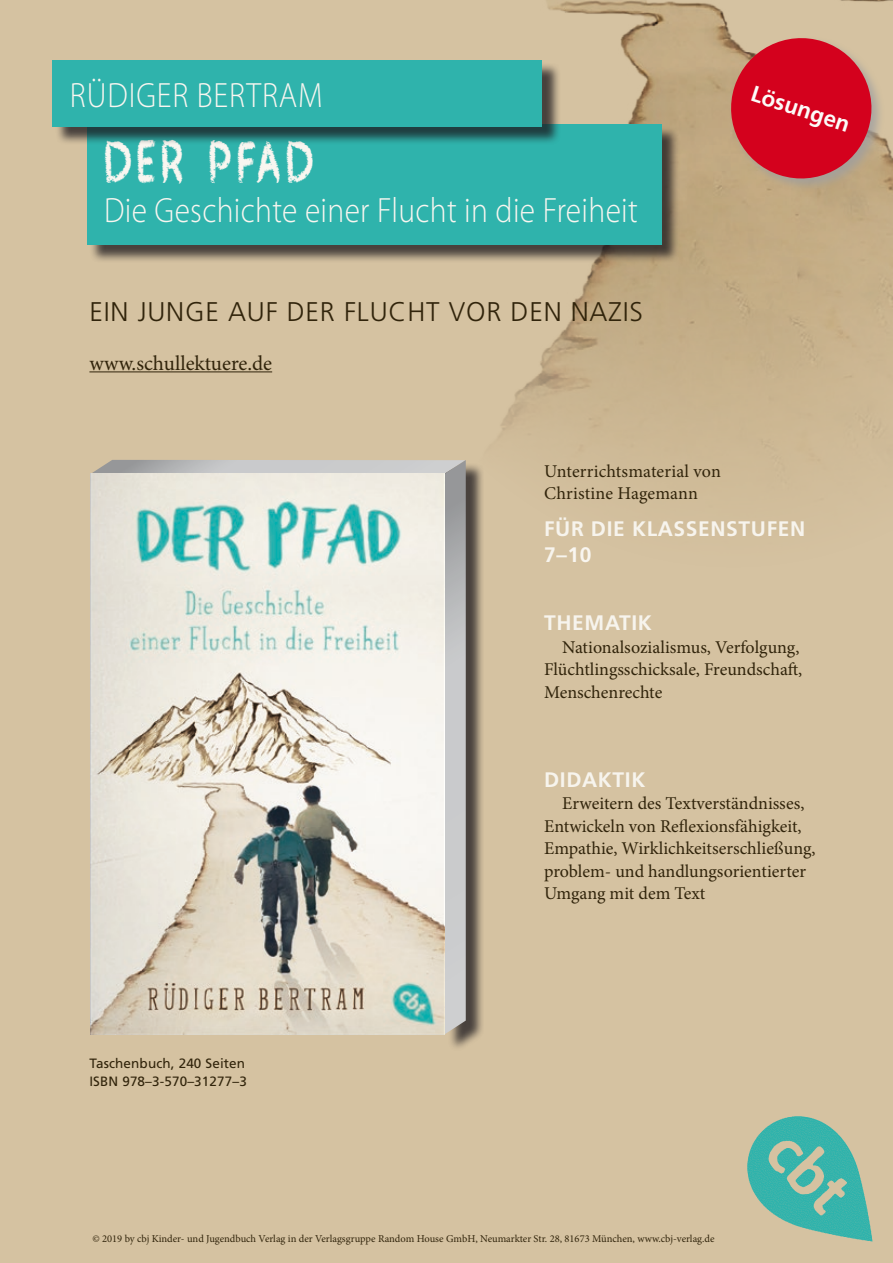
<style>
.page{position:relative;width:893px;height:1263px;background:#d5c2a1}
.page>*{position:absolute;margin:0;border:0;box-sizing:border-box;transform-origin:0 0}
.t1{font:59.7px "Mr Chalk";letter-spacing:.12em;color:#f9f6f0;scale:.7 1}
.t2{font:300 35.25px "Myriad Pro";letter-spacing:.01em;color:#f9f6f0;scale:.89 1}
.t3{font:300 35.25px "Myriad Pro";letter-spacing:.03em;color:#f9f6f0;scale:.89 1}
.t4{font:300 27px "Frutiger LT Pro";letter-spacing:.03em;color:#31240b}
.t5{font:700 22.5px "Frutiger LT Pro";color:#fcfbf8}
.t6{font:700 21px/25.2px "Frutiger LT Pro";letter-spacing:.03em;color:#f7f4ed}
.t7{font:21px "Minion Pro";color:#31240b}
.t8{font:18px/22.5px "Minion Pro";color:#31240b}
.t9{font:13.5px/18px "Frutiger LT Pro";letter-spacing:.01em;color:#31240b}
.t10{font:10.5px "Minion Pro";letter-spacing:-.005em;color:#31240b}
.s1{color:#f9f6f0}
</style>
<div class="page">
<img style="left:498px;top:0;width:395px;height:484px">
<img style="left:748px;top:1117px;width:125px;height:125px">
<div style="left:89px;top:126px;width:591px;height:137px;background:#1a171c;opacity:.75"></div>
<div style="left:87px;top:124px;width:574px;height:120px;background:#2fb3ac"></div>
<div style="left:55px;top:62px;width:506px;height:83px;background:#1a171c;opacity:.75"></div>
<div style="left:53px;top:60px;width:489px;height:67px;background:#2fb3ac"></div>
<hr style="left:89px;top:372px;width:183px;height:1px;background:#31240b">
<div style="left:94px;top:462px;width:390px;height:590px;background:#1a171c;opacity:.75"></div>
<svg style="left:91px;top:460px;width:375px;height:574px;background:#c4c4c4"></svg>
<img style="left:91px;top:474px;width:353px;height:560px">
<div style="left:729px;top:36px;width:157px;height:157px;background:#9d9ea0;opacity:.75"></div>
<svg style="left:723px;top:30px;width:157px;height:157px;background:#cd4146"></svg>
<h2 class="t3" style="left:70px;top:74px;width:285px">RÜDIGER BERTRAM</h2>
<h1 class="t1" style="left:104px;top:127px;width:301px">DER PFAD</h1>
<h2 class="t2" style="left:104px;top:189px;width:601px">Die Geschichte einer Flucht in die Freiheit</h2>
<h3 class="t4" style="left:89px;top:296px;width:555px">EIN JUNGE AUF DER FLUCHT VOR DEN NAZIS</h3>
<p class="t7" style="left:89px;top:349px;width:184px">www.schullektuere.de</p>
<p class="t5" style="left:756px;top:80px;width:104px;rotate:18deg">Lösungen</p>
<p class="t8" style="left:544px;top:460px;width:178px;line-height:21.6px">Unterrichtsmaterial von<br>Christine Hagemann</p>
<p class="t6" style="left:544px;top:517px;width:263px">FÜR DIE KLASSENSTUFEN<br>7–<span class="s1">10</span></p>
<p class="t6" style="left:544px;top:610px;width:109px">THEMATIK</p>
<p class="t8" style="left:544px;top:636px;width:260px;text-indent:18px">Nationalsozialismus, Verfolgung,<br>Flüchtlingsschicksale, Freundschaft,<br>Menschenrechte</p>
<p class="t9" style="left:89px;top:1054px;width:159px">Taschenbuch, 240 Seiten<br>ISBN 978–3-570–31277–3</p>
<p class="t6" style="left:544px;top:767px;width:103px">DIDAKTIK</p>
<p class="t8" style="left:544px;top:792px;width:273px;text-indent:18px">Erweitern des Textverständnisses, Entwickeln von Reflexionsfähigkeit, Empathie, Wirklichkeitserschließung, problem- und handlungsorientierter Umgang mit dem Text</p>
<p class="t10" style="left:92px;top:1232px;width:624px">© 2019 by cbj Kinder- und Jugendbuch Verlag in der Verlagsgruppe Random House GmbH, Neumarkter Str. 28, 81673 München, www.cbj-verlag.de</p>
</div>
